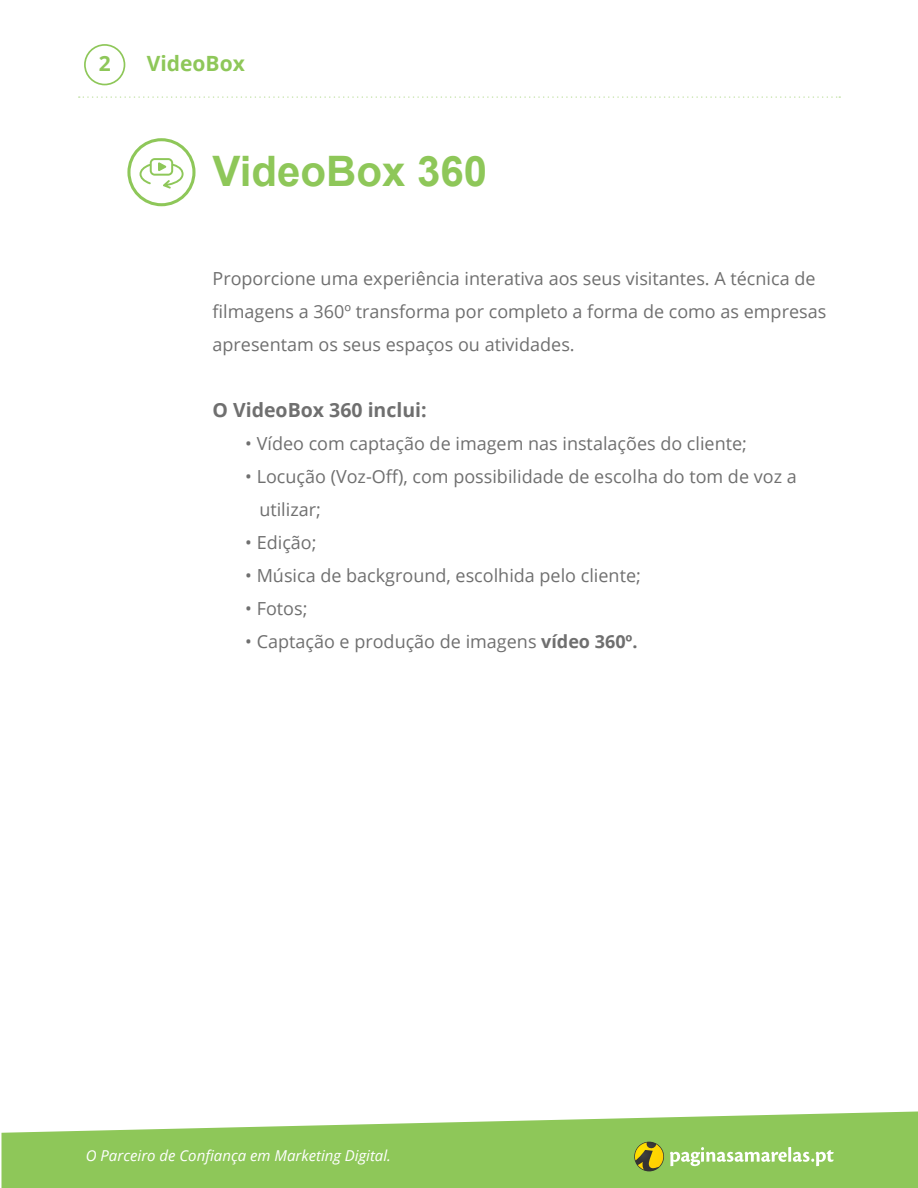
<style>
.page{position:relative;width:918px;height:1188px;background:#fff}
.page>*{position:absolute;margin:0;border:0;box-sizing:border-box;transform-origin:0 0}
.t1{font:700 42px "Arial";color:#8ec759}
.t2{font:700 21px "Open Sans";color:#8ec759}
.t3{font:700 19.5px "Open Sans";color:#6f6f6f}
.t4{font:18px/33px "Open Sans";color:#6f6f6f}
.t5{font:italic 15px "Open Sans";color:#fff}
.s1{font-weight:700}
</style>
<div class="page">
<svg style="left:2px;top:1112px;width:916px;height:76px;fill:#8ec759"></svg>
<svg style="left:634px;top:1142px;width:30px;height:29px"></svg>
<svg style="left:635px;top:1142px;width:28px;height:28px"></svg>
<svg style="left:670px;top:1147px;width:164px;height:19px"></svg>
<svg style="left:84px;top:44px;width:41px;height:41px"></svg>
<svg style="left:79px;top:96px;width:761px;height:2px"></svg>
<svg style="left:127px;top:138px;width:69px;height:68px"></svg>
<p class="t2" style="left:99px;top:48px;width:14px">2</p>
<p class="t2" style="left:147px;top:49px;width:100px">VideoBox</p>
<h1 class="t1" style="left:213px;top:143px;width:276px">VideoBox 360</h1>
<p class="t4" style="left:213px;top:262px;width:615px">Proporcione uma experiência interativa aos seus visitantes. A técnica de filmagens a 360º transforma por completo a forma de como as empresas apresentam os seus espaços ou atividades.</p>
<p class="t3" style="left:213px;top:396px;width:216px">O VideoBox 360 inclui:</p>
<p class="t4" style="left:245px;top:427px;width:503px">• Vídeo com captação de imagem nas instalações do cliente;</p>
<p class="t4" style="left:259px;top:460px;width:539px;text-indent:-14px">• Locução (Voz-Off), com possibilidade de escolha do tom de voz a utilizar;</p>
<p class="t4" style="left:245px;top:525px;width:73px">• Edição;</p>
<p class="t4" style="left:245px;top:558px;width:397px">• Música de background, escolhida pelo cliente;</p>
<p class="t4" style="left:245px;top:591px;width:64px">• Fotos;</p>
<p class="t4" style="left:245px;top:624px;width:394px">• Captação e produção de imagens <span class="s1">vídeo 360º.</span></p>
<p class="t5" style="left:86px;top:1146px;width:307px">O Parceiro de Confiança em Marketing Digital.</p>
</div>
